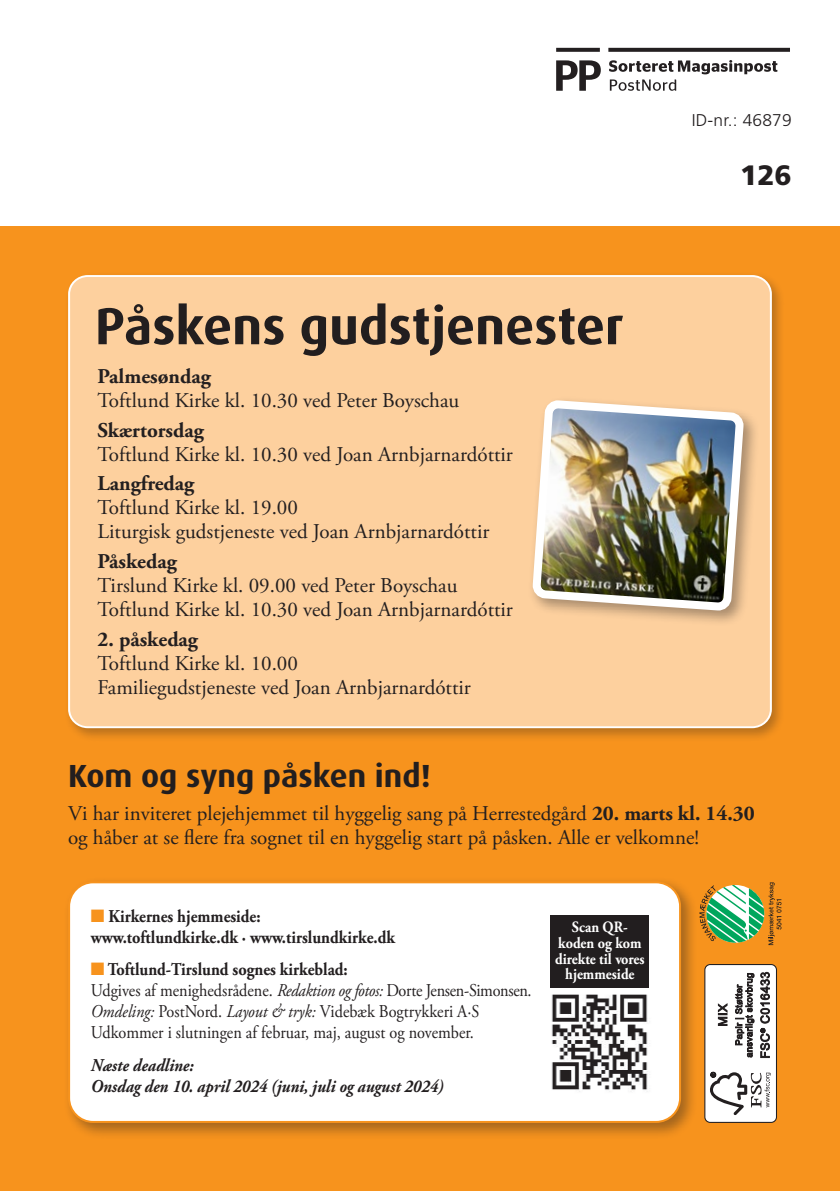
<style>
.page{position:relative;width:840px;height:1191px;background:#fff}
.page>*{position:absolute;margin:0;border:0;box-sizing:border-box;transform-origin:0 0}
.t1{font:700 52px "Dax Pro";color:#221e1f}
.t2{font:700 32px "Dax Pro";color:#221e1f}
.t3{font:900 28px "Frutiger LT Std";color:#231f20}
.t4{font:21px/24px "Adobe Garamond Pro";color:#231f20}
.t5{font:18px "Adobe Garamond Pro";color:#231f20;scale:.9 1}
.t6{font:700 18px "Adobe Garamond Pro";color:#231f20;scale:.9 1}
.t7{font:italic 700 18px "Adobe Garamond Pro";color:#231f20;scale:.9 1}
.t8{font:300 17px "Frutiger LT Std";letter-spacing:.01em;color:#231f20}
.t9{font:700 15.8px/15.8px "Adobe Garamond Pro";color:#fff;text-align:center;scale:.9 1}
.s1{font-weight:700}
.s2{color:#f7931d}
.s3{font-style:italic}
</style>
<div class="page">
<div style="left:0;top:227px;width:839px;height:964px;background:#f7931d"></div>
<svg style="left:608px;top:48px;width:181px;height:4px"></svg>
<svg style="left:556px;top:48px;width:43px;height:4px"></svg>
<svg style="left:556px;top:60px;width:44px;height:31px"></svg>
<svg style="left:609px;top:60px;width:168px;height:31px"></svg>
<div style="left:63px;top:876px;width:634px;height:263px;background:#231f20;opacity:.4"></div>
<div style="left:69px;top:882px;width:610px;height:240px;background:#fff;border-radius:24px"></div>
<div style="left:68px;top:881px;width:612px;height:242px;border:2px solid #f7931d;border-radius:24px"></div>
<img style="left:551px;top:994px;width:97px;height:98px">
<div style="left:550px;top:915px;width:98px;height:73px;background:#221e1f"></div>
<div style="left:704px;top:964px;width:72px;height:158px;background:#fff;border-radius:5px"></div>
<div style="left:704px;top:964px;width:72px;height:159px;border:1px solid #231f20;border-radius:5px"></div>
<svg style="left:710px;top:1072px;width:60px;height:43px"></svg>
<svg style="left:717px;top:1003px;width:10px;height:23px"></svg>
<svg style="left:735px;top:971px;width:34px;height:87px"></svg>
<svg style="left:699px;top:882px;width:82px;height:63px"></svg>
<div style="left:64px;top:271px;width:721px;height:471px;background:#231f20;opacity:.3"></div>
<div style="left:69px;top:276px;width:701px;height:451px;background:#fdd09e;border-radius:18px"></div>
<div style="left:68px;top:275px;width:703px;height:453px;border:2px solid #fff;border-radius:18px"></div>
<div style="left:527px;top:395px;width:231px;height:232px;background:#231f20;opacity:.4"></div>
<img style="left:527px;top:396px;width:221px;height:219px">
<p class="t1" style="left:95px;top:292px;width:529px">Påskens gudstjenester</p>
<p class="t4" style="left:98px;top:365px;width:363px"><span class="s1">Palmesøndag<br></span>Toftlund Kirke kl. 10.30 ved Peter Boyschau</p>
<p class="t4" style="left:98px;top:419px;width:416px"><span class="s1">Skærtorsdag<br></span>Toftlund Kirke kl. 10.30 ved Joan Arnbjarnardóttir</p>
<p class="t4" style="left:98px;top:472px;width:393px"><span class="s1">Langfredag<br></span>Toftlund Kirke kl. 19.00<br>Liturgisk gudstjeneste ved Joan Arnbjarnardóttir</p>
<p class="t4" style="left:98px;top:550px;width:416px"><span class="s1">Påskedag<br></span>Tirslund Kirke kl. 09.00 ved Peter Boyschau<br>Toftlund Kirke kl. 10.30 ved Joan Arnbjarnardóttir</p>
<p class="t4" style="left:98px;top:628px;width:374px"><span class="s1">2. påskedag<br></span>Toftlund Kirke kl. 10.00<br>Familiegudstjeneste ved Joan Arnbjarnardóttir</p>
<p class="t8" style="left:691px;top:111px;width:101px">ID-nr.: 46879</p>
<p class="t3" style="left:739px;top:159px;width:53px">126</p>
<p class="t2" style="left:68px;top:755px;width:364px">Kom og syng påsken ind!</p>
<p class="t4" style="left:68px;top:801px;width:687px">Vi har inviteret plejehjemmet til hyggelig sang på Herrestedgård <span class="s1">20. marts kl. 14.30 </span>og håber at se flere fra sognet til en hyggelig start på påsken. Alle er velkomne!</p>
<p class="t6" style="left:91px;top:905px;width:190px"><span class="s2">■</span> Kirkernes hjemmeside:</p>
<p class="t6" style="left:91px;top:926px;width:339px">www.toftlundkirke.dk · www.tirslundkirke.dk</p>
<p class="t6" style="left:91px;top:959px;width:287px"><span class="s2">■</span> Toftlund-Tirslund sognes kirkeblad:</p>
<p class="t5" style="left:91px;top:979px;width:491px">Udgives af menighedsrådene. <span class="s3">Redaktion og fotos:</span> Dorte Jensen-Simonsen.</p>
<p class="t5" style="left:91px;top:1000px;width:433px"><span class="s3">Omdeling:</span> PostNord. <span class="s3">Layout &amp; tryk:</span> Videbæk Bogtrykkeri A·S</p>
<p class="t5" style="left:91px;top:1021px;width:427px">Udkommer i slutningen af februar, maj, august og november.</p>
<p class="t7" style="left:91px;top:1054px;width:116px">Næste deadline:</p>
<p class="t7" style="left:91px;top:1075px;width:393px">Onsdag den 10. april 2024 (juni, juli og august 2024)</p>
<p class="t9" style="left:555px;top:919px;width:101px">Scan QR&shy;koden og kom direkte til vores hjemmeside</p>
</div>
